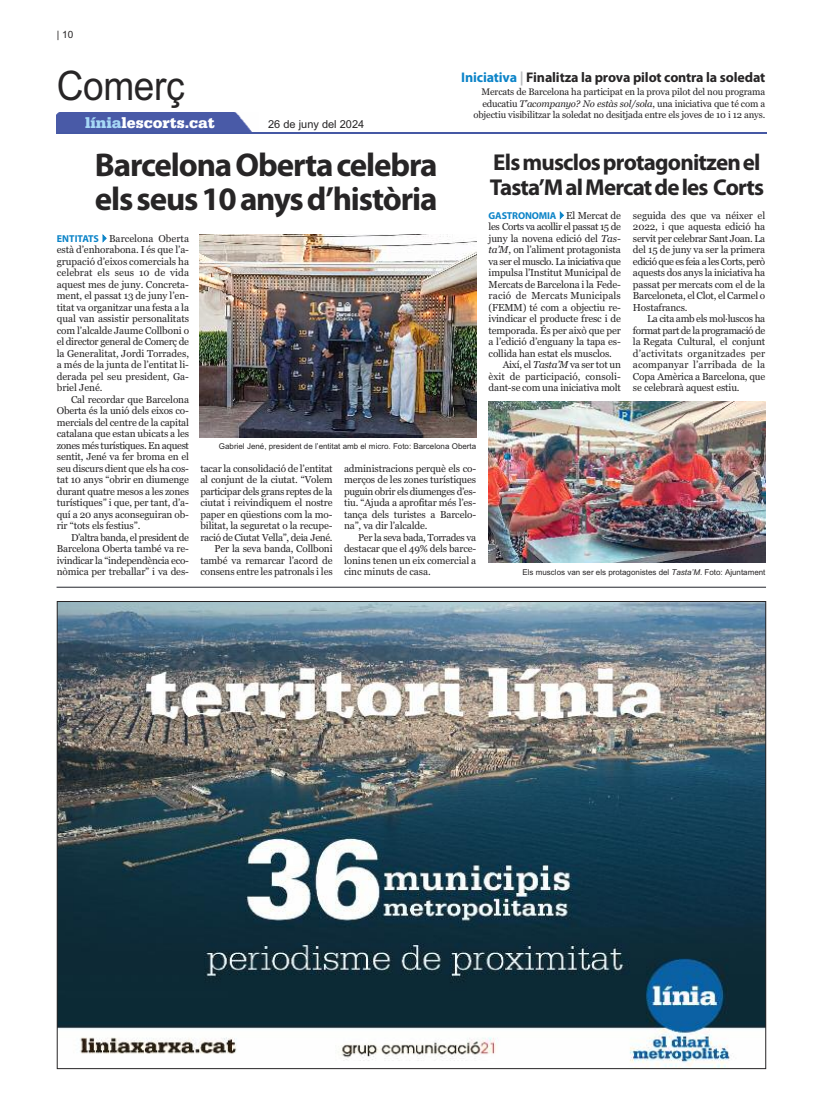
<style>
.page{position:relative;width:823px;height:1106px;background:#fff}
.page>*{position:absolute;margin:0;border:0;box-sizing:border-box;transform-origin:0 0}
.t1{font:40.7px "Arial";letter-spacing:-.01em;color:#272526;scale:.91 1}
.t2{font:700 33px/34.5px "Myriad Pro";letter-spacing:-.035em;color:#272526}
.t3{font:700 23px/25px "Myriad Pro";letter-spacing:-.035em;color:#272526}
.t4{font:900 16px "Serifa";color:#fff}
.t5{font:700 14px "Myriad Pro";letter-spacing:-.01em;color:#272526}
.t6{font:11px "Arial";color:#272526}
.t7{font:10px/11.5px "Georgia";letter-spacing:-.015em;color:#272526;text-align:justify}
.t8{font:10px "Georgia";letter-spacing:-.04em;color:#272526}
.t9{font:10px "Georgia";letter-spacing:-.045em;color:#272526}
.t10{font:10px "Georgia";letter-spacing:.005em;color:#272526}
.t11{font:10px "Georgia";letter-spacing:.015em;color:#272526}
.t12{font:700 10px "Myriad Pro";letter-spacing:-.015em;color:#0c84c8}
.t13{font:10px "Arial";color:#272526}
.t14{font:9.5px/11.4px "Georgia";letter-spacing:-.015em;color:#272526;text-align:right}
.t15{font:8px "Arial";color:#272526}
.s1{color:#a6d8f6}
.s2{color:#0c84c8}
.s3{color:#b8babd}
.s4{font-style:italic}
.s5{font-family:"Myriad Pro";font-weight:700;color:#0c84c8}
.s6{font-family:"Georgia";font-weight:400;color:#272526}
</style>
<div class="page">
<div style="left:57px;top:112px;width:195px;height:20px;background:#495aa7"></div>
<hr style="left:57px;top:132px;width:708px;height:2px;background:#4558a4">
<img style="left:59px;top:603px;width:704px;height:464px">
<hr style="left:56px;top:587px;width:709px;height:1px;background:#23252b">
<img style="left:488px;top:401px;width:276px;height:162px">
<img style="left:199px;top:234px;width:277px;height:203px">
<p class="t13" style="left:57px;top:29px;width:18px">| 10</p>
<h1 class="t1" style="left:57px;top:62px;width:142px">Comerç</h1>
<h3 class="t4" style="left:85px;top:113px;width:131px"><span class="s1">línia</span>lescorts.cat</h3>
<p class="t6" style="left:268px;top:118px;width:98px">26 de juny del 2024</p>
<h3 class="t5" style="left:461px;top:72px;width:305px"><span class="s2">Iniciativa</span> <span class="s3">|</span> Finalitza la prova pilot contra la soledat</h3>
<p class="t14" style="left:473px;top:86px;width:293px">Mercats de Barcelona ha participat en la prova pilot del nou programa educatiu <span class="s4">T’acompanyo? No estàs sol/sola</span>, una iniciativa que té com a objectiu visibilitzar la soledat no desitjada entre els joves de 10 i 12 anys.</p>
<h2 class="t2" style="left:95px;top:150px;width:344px">BarcelonaObertacelebra elsseus10anysd’història</h2>
<p class="t7" style="left:57px;top:232px;width:134px"><span class="s5">ENTITATS</span><span class="s2">✔</span>Barcelona Oberta està d’enhorabona. I és que l’a&shy;grupació d’eixos comercials ha celebrat els seus 10 de vida aquest mes de juny. Concreta&shy;ment, el passat 13 de juny l’en&shy;titat va organitzar una festa a la qual van assistir personalitats com l’alcalde Jaume Collboni o el director general de Comerç de la Generalitat, Jordi Torrades, a més de la junta de l’entitat li&shy;derada pel seu president, Ga&shy;briel Jené.</p>
<p class="t7" style="left:57px;top:393px;width:134px;text-indent:14px">Cal recordar que Barcelona Oberta és la unió dels eixos co&shy;mercials del centre de la capital catalana que estan ubicats a les zones més turístiques. En aquest sentit, Jené va fer broma en el seu discurs dient que els ha cos&shy;tat 10 anys “obrir en diumenge durant quatre mesos a les zones turístiques” i que, per tant, d’a&shy;quí a 20 anys aconseguiran ob&shy;rir “tots els festius”.</p>
<p class="t7" style="left:57px;top:531px;width:134px;text-indent:14px">D’altra banda, el president de Barcelona Oberta també va re&shy;ivindicar la “independència eco&shy;nòmica per treballar” i va des-</p>
<p class="t15" style="left:219px;top:441px;width:259px">Gabriel Jené, president de l’entitat amb el micro. Foto: Barcelona Oberta</p>
<p class="t7" style="left:200px;top:462px;width:134px;text-align:right">tacar la consolidació de l’entitat al conjunt de la ciutat. “Volem participar dels grans reptes de la ciutat i reivindiquem el nostre paper en qüestions com la mo&shy;bilitat, la seguretat o la recupe&shy;ració de Ciutat Vella”, deia Jené.<br>Per la seva banda, Collboni també va remarcar l’acord de consens entre les patronals i les</p>
<p class="t7" style="left:344px;top:462px;width:134px">administracions perquè els co&shy;merços de les zones turístiques puguin obrir els diumenges d’es&shy;tiu. “Ajuda a aprofitar més l’es&shy;tança dels turistes a Barcelo&shy;na”, va dir l’alcalde.</p>
<p class="t7" style="left:344px;top:531px;width:134px;text-indent:14px">Per la seva bada, Torrades va destacar que el 49% dels barce&shy;lonins tenen un eix comercial a cinc minuts de casa.</p>
<h3 class="t3" style="left:489px;top:151px;width:276px">Elsmusclosprotagonitzenel<br>Tasta’MalMercatdeles Corts</h3>
<p class="t12" style="left:488px;top:211px;width:134px">GASTRONOMIA✔<span class="s6">El Mercat de</span></p>
<p class="t8" style="left:488px;top:221px;width:134px">les Corts va acollir el passat 15 de</p>
<p class="t7" style="left:488px;top:232px;width:134px">juny la novena edició del <span class="s4">Tas-</span></p>
<p class="t7" style="left:488px;top:244px;width:134px"><span class="s4">ta’M</span>, on l’aliment protagonista</p>
<p class="t9" style="left:488px;top:255px;width:134px">va ser el musclo. La iniciativa que</p>
<p class="t7" style="left:488px;top:267px;width:134px">impulsa l’Institut Municipal de</p>
<p class="t7" style="left:488px;top:278px;width:134px">Mercats de Barcelona i la Fede-</p>
<p class="t11" style="left:488px;top:290px;width:134px">ració de Mercats Municipals</p>
<p class="t7" style="left:488px;top:301px;width:134px">(FEMM) té com a objectiu re-</p>
<p class="t7" style="left:488px;top:313px;width:134px">ivindicar el producte fresc i de</p>
<p class="t7" style="left:488px;top:324px;width:134px">temporada. És per això que per</p>
<p class="t7" style="left:488px;top:336px;width:134px">a l’edició d’enguany la tapa es-</p>
<p class="t7" style="left:488px;top:347px;width:125px">collida han estat els musclos.</p>
<p class="t7" style="left:502px;top:359px;width:120px">Així, el <span class="s4">Tasta’M</span> va ser tot un</p>
<p class="t10" style="left:488px;top:370px;width:134px">èxit de participació, consoli-</p>
<p class="t7" style="left:488px;top:382px;width:134px">dant-se com una iniciativa molt</p>
<p class="t7" style="left:632px;top:209px;width:134px">seguida des que va néixer el 2022, i que aquesta edició ha servit per celebrar Sant Joan. La del 15 de juny va ser la primera edició que es feia a les Corts, però aquests dos anys la iniciativa ha passat per mercats com el de la Barceloneta, el Clot, el Carmel o Hostafrancs.</p>
<p class="t7" style="left:632px;top:313px;width:134px;text-indent:14px">La cita amb els mol·luscos ha format part de la programació de la Regata Cultural, el conjunt d’activitats organitzades per acompanyar l’arribada de la Copa Amèrica a Barcelona, que se celebrarà aquest estiu.</p>
<p class="t15" style="left:522px;top:568px;width:244px">Els musclos van ser els protagonistes del <span class="s4">Tasta’M</span>. Foto: Ajuntament</p>
</div>
